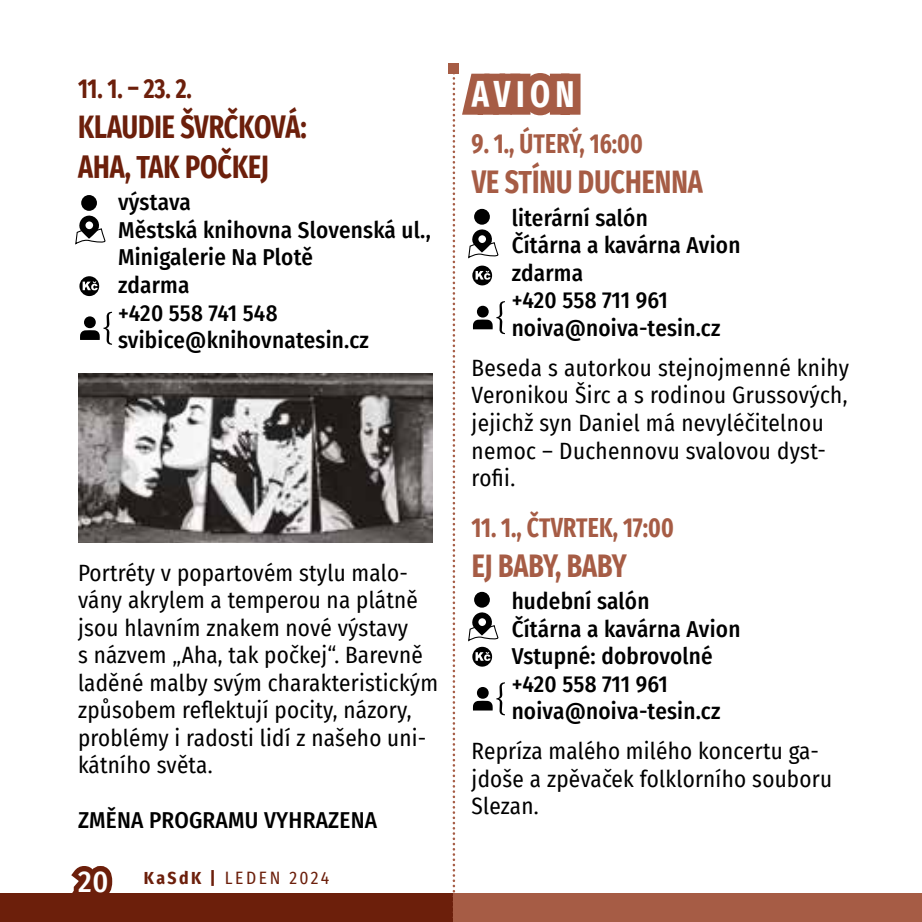
<style>
.page{position:relative;width:922px;height:922px;background:#fff}
.page>*{position:absolute;margin:0;border:0;box-sizing:border-box;transform-origin:0 0}
.t1{font:700 37.5px "Fira Sans Condensed";color:#fff;scale:.85 1}
.t2{font:700 32.5px/40px "Fira Sans Condensed";color:#6c1f0b;scale:.85 1}
.t3{font:700 32.5px "Fira Sans Condensed";letter-spacing:-.005em;color:#a65c45;scale:.85 1}
.t4{font:700 27.5px "Fira Sans Condensed";color:#a65c45;scale:.85 1}
.t5{font:700 27.5px "Fira Sans Condensed";color:#6c1f0b;scale:.85 1}
.t6{font:23px/27.5px "Fira Sans Condensed";letter-spacing:.01em;color:#000}
.t7{font:500 23px/27.5px "Fira Sans Condensed";letter-spacing:.01em;color:#000}
.t8{font:17.5px "Fira Sans Condensed";letter-spacing:.15em;color:#6c1f0b}
.s1{font-weight:500;font-size:30px;color:#fff}
.s2{font-weight:700}
</style>
<div class="page">
<svg style="left:71px;top:866px;width:42px;height:27px"></svg>
<div style="left:0;top:893px;width:921px;height:28px;background:#6c1f0b"></div>
<div style="left:454px;top:893px;width:467px;height:28px;background:#a65c45"></div>
<div style="left:449px;top:64px;width:10px;height:10px;background:#a65c45"></div>
<svg style="left:75px;top:215px;width:31px;height:30px"></svg>
<div style="left:81px;top:195px;width:16px;height:16px;background:#000;border-radius:50%"></div>
<svg style="left:79px;top:276px;width:20px;height:20px"></svg>
<svg style="left:83px;top:281px;width:15px;height:9px"></svg>
<svg style="left:80px;top:312px;width:32px;height:32px"></svg>
<svg style="left:452px;top:63px;width:167px;height:859px"></svg>
<img style="left:78px;top:373px;width:354px;height:169px">
<p class="t5" style="left:78px;top:65px;width:136px">11. 1. – 23. 2.</p>
<h2 class="t2" style="left:78px;top:104px;width:68px">KLAUDIE</h2>
<h2 class="t2" style="left:78px;top:104px;width:270px;text-indent:102px">ŠVRČKOVÁ:<br>AHA, TAK POČKEJ</h2>
<p class="t7" style="left:118px;top:187px;width:74px">výstava</p>
<p class="t7" style="left:78px;top:215px;width:29px">M</p>
<p class="t7" style="left:135px;top:215px;width:297px">ěstská knihovna Slovenská ul.,</p>
<p class="t7" style="left:78px;top:242px;width:29px">M</p>
<p class="t7" style="left:118px;top:242px;width:252px;text-indent:17px">inigalerie Na Plotě zdarma<br>+420 558 741 548 svibice@knihovnatesin.cz</p>
<p class="t6" style="left:78px;top:558px;width:361px">Portréty v popartovém stylu malo&shy;vány akrylem a temperou na plátně jsou hlavním znakem nové výstavy<br>s názvem „Aha, tak počkej“. Barevně laděné malby svým charakteristickým způsobem reflektují pocity, názory, problémy i radosti lidí z našeho uni&shy;kátního světa.</p>
<p class="t7" style="left:78px;top:805px;width:15px">ZMĚNA</p>
<p class="t7" style="left:149px;top:805px;width:68px">PROGRAMU</p>
<p class="t7" style="left:264px;top:805px;width:14px">VYHRAZENA</p>
<p class="t8" style="left:78px;top:864px;width:253px"><span class="s1">20</span> <span class="s2">KASDK |</span> leden 2024</p>
<h1 class="t1" style="left:471px;top:63px;width:118px">AVION</h1>
<p class="t4" style="left:471px;top:121px;width:203px">9. 1., ÚTERÝ, 16:00</p>
<h2 class="t3" style="left:471px;top:155px;width:273px">VE STÍNU DUCHENNA</h2>
<p class="t7" style="left:511px;top:203px;width:230px">literární salón<br>Čítárna a kavárna Avion zdarma<br>+420 558 711 961 noiva@noiva-tesin.cz</p>
<p class="t6" style="left:471px;top:353px;width:379px">Beseda s autorkou stejnojmenné knihy<br>Veronikou Širc a s rodinou Grussových, jejichž syn Daniel má nevyléčitelnou nemoc – Duchennovu svalovou dyst&shy;rofii.</p>
<p class="t4" style="left:471px;top:504px;width:95px">11. 1., ČTVRT</p>
<p class="t4" style="left:587px;top:504px;width:103px">EK, 17:00</p>
<h2 class="t3" style="left:471px;top:538px;width:184px">EJ BABY, BABY</h2>
<p class="t7" style="left:511px;top:586px;width:139px">hudební salón</p>
<p class="t7" style="left:511px;top:613px;width:230px">Čítárna a kavárna Avion</p>
<p class="t7" style="left:471px;top:641px;width:242px">Vstupné: dobrovolné</p>
<p class="t7" style="left:511px;top:668px;width:158px">+420 558 711 961</p>
<p class="t7" style="left:511px;top:696px;width:210px">noiva@noiva-tesin.cz</p>
<p class="t6" style="left:471px;top:736px;width:362px">Repríza malého milého koncertu ga&shy;jdoše a zpěvaček folklorního souboru<br>Slezan.</p>
</div>
